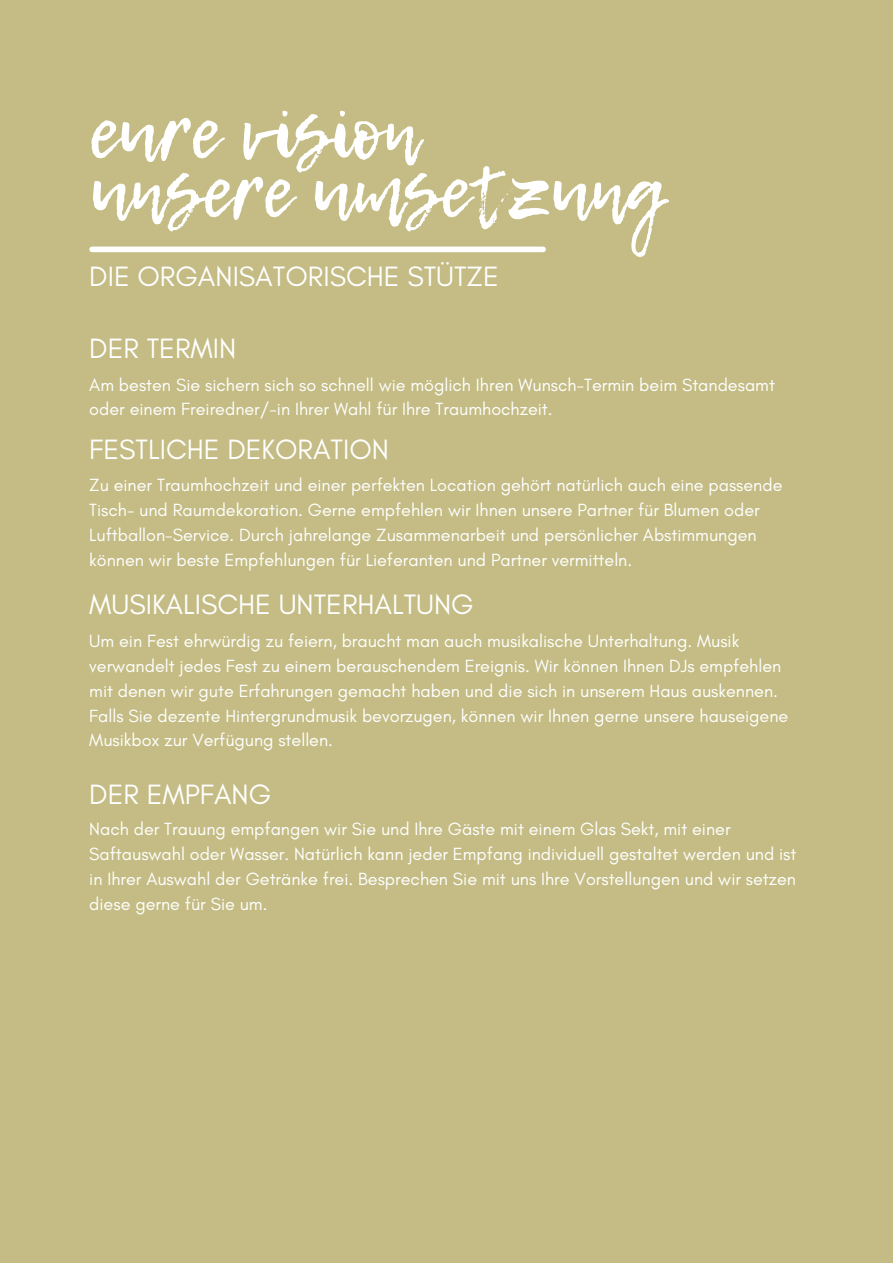
<style>
.page{position:relative;width:893px;height:1264px;background:#fff}
.page>*{position:absolute;margin:0;border:0;box-sizing:border-box;transform-origin:0 0}
.t1{font:73.5px/58.8px "Lemon Tuesday";color:#fff}
.t2{font:28.5px "Glacial Indifference";color:#fff}
.t3{font:18px/24.8px "Glacial Indifference";color:#fff}
</style>
<div class="page">
<div style="left:0;top:0;width:892px;height:1262px;background:#c4bc84"></div>
<div style="left:92px;top:246px;width:451px;height:6px;background:#fff"></div>
<h1 class="t1" style="left:89px;top:103px;width:575px">eure vision<br>unsere umsetzung</h1>
<h2 class="t2" style="left:89px;top:259px;width:411px">DIE ORGANISATORISCHE STÜTZE</h2>
<h2 class="t2" style="left:89px;top:331px;width:148px">DER TERMIN</h2>
<p class="t3" style="left:89px;top:372px;width:687px">Am besten Sie sichern sich so schnell wie möglich Ihren Wunsch-Termin beim Standesamt oder einem Freiredner/-in Ihrer Wahl für Ihre Traumhochzeit.</p>
<h2 class="t2" style="left:89px;top:432px;width:301px">FESTLICHE DEKORATION</h2>
<p class="t3" style="left:89px;top:472px;width:694px">Zu einer Traumhochzeit und einer perfekten Location gehört natürlich auch eine passende Tisch- und Raumdekoration. Gerne empfehlen wir Ihnen unsere Partner für Blumen oder Luftballon-Service. Durch jahrelange Zusammenarbeit und persönlicher Abstimmungen können wir beste Empfehlungen für Lieferanten und Partner vermitteln.</p>
<h2 class="t2" style="left:89px;top:586px;width:386px">MUSIKALISCHE UNTERHALTUNG</h2>
<p class="t3" style="left:89px;top:628px;width:700px">Um ein Fest ehrwürdig zu feiern, braucht man auch musikalische Unterhaltung. Musik verwandelt jedes Fest zu einem berauschendem Ereignis. Wir können Ihnen DJs empfehlen mit denen wir gute Erfahrungen gemacht haben und die sich in unserem Haus auskennen.<br>Falls Sie dezente Hintergrundmusik bevorzugen, können wir Ihnen gerne unsere hauseigene Musikbox zur Verfügung stellen.</p>
<h2 class="t2" style="left:89px;top:776px;width:183px">DER EMPFANG</h2>
<p class="t3" style="left:89px;top:816px;width:708px">Nach der Trauung empfangen wir Sie und Ihre Gäste mit einem Glas Sekt, mit einer Saftauswahl oder Wasser. Natürlich kann jeder Empfang individuell gestaltet werden und ist in Ihrer Auswahl der Getränke frei. Besprechen Sie mit uns Ihre Vorstellungen und wir setzen diese gerne für Sie um.</p>
</div>
